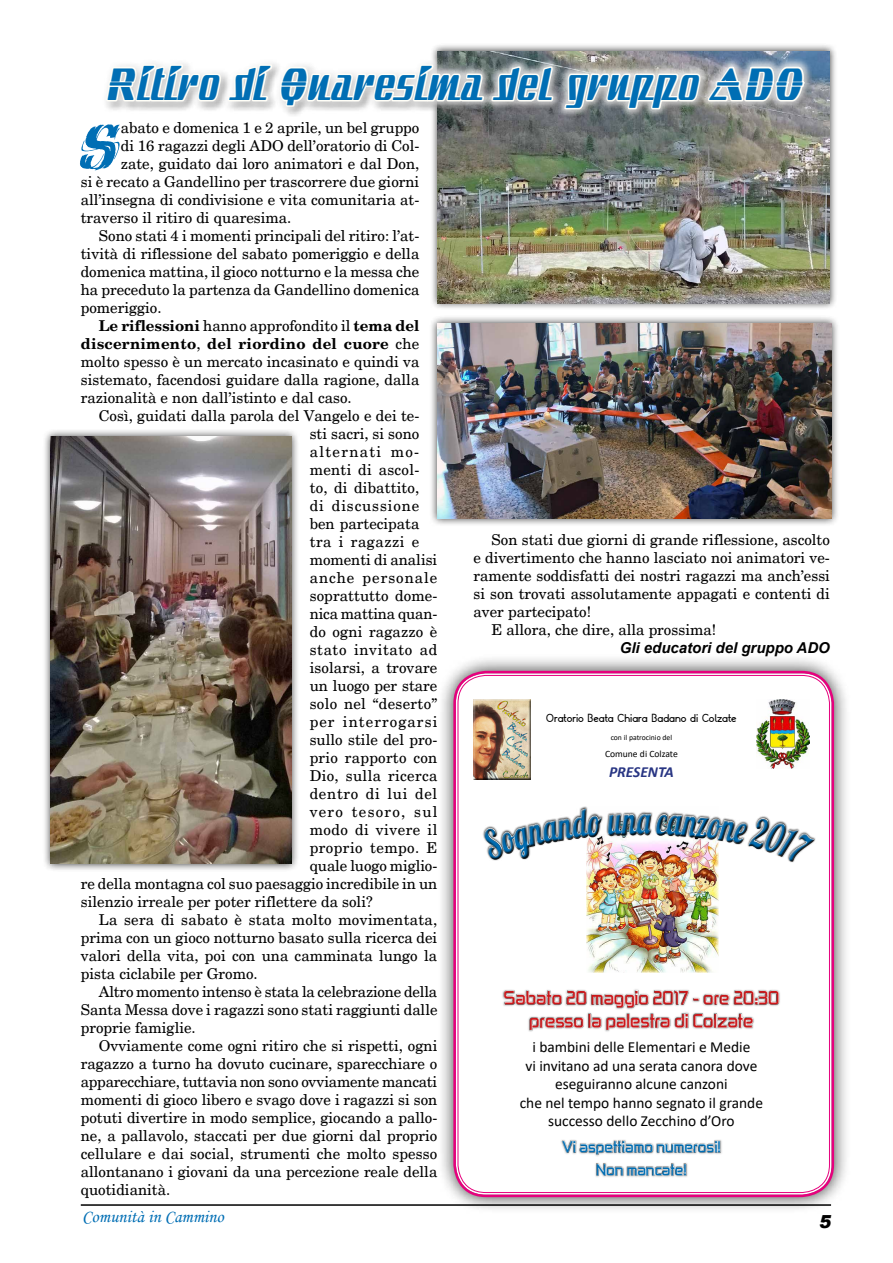
<style>
.page{position:relative;width:893px;height:1263px;background:#fff}
.page>*{position:absolute;margin:0;border:0;box-sizing:border-box;transform-origin:0 0}
.t1{font:68.55px "Hazel Let Plain";color:#006eb4}
.t2{font:42px "Sandoval";letter-spacing:.06em;color:#006eb4}
.t3{font:39.75px "Lobster";color:#006eb4;scale:.71 1}
.t4{font:18px "Monotype Corsiva";color:#006eb4}
.t5{font:italic 900 18px "Arial";color:#000}
.t6{font:15.45px/18.5px "Calibri";color:#000;text-align:center}
.t7{font:700 15.45px/23px "Zekton";color:#cd171a;text-align:center}
.t8{font:italic 700 15.45px "Calibri";color:#283583}
.t9{font:15px "New Century Schlbk";color:#000}
.t10{font:700 15px "New Century Schlbk";letter-spacing:.015em;color:#000}
.t11{font:15px "New Century Schlbk";letter-spacing:.02em;color:#000}
.t12{font:15px "New Century Schlbk";letter-spacing:.03em;color:#000}
.t13{font:italic 700 15px "Arial";color:#000}
.t14{font:15px "New Century Schlbk";letter-spacing:.025em;color:#000}
.t15{font:15px "New Century Schlbk";letter-spacing:.04em;color:#000}
.t16{font:15px "New Century Schlbk";letter-spacing:.07em;color:#000}
.t17{font:15px "New Century Schlbk";letter-spacing:.065em;color:#000}
.t18{font:15px "New Century Schlbk";letter-spacing:.045em;color:#000}
.t19{font:15px "New Century Schlbk";letter-spacing:.08em;color:#000}
.t20{font:15px "New Century Schlbk";letter-spacing:.055em;color:#000}
.t21{font:15px "New Century Schlbk";letter-spacing:.09em;color:#000}
.t22{font:15px "New Century Schlbk";letter-spacing:.035em;color:#000}
.t23{font:700 12.9px/22.6px "Zekton";color:#006eb4;text-align:center}
.t24{font:12.15px "Floridon";color:#000}
.t25{font:9.6px "Calibri";color:#000}
.t26{font:7.65px "Calibri";color:#000}
.s1{font-weight:400}
</style>
<div class="page">
<hr style="left:81px;top:1204px;width:750px;height:2px;background:#000">
<div style="left:430px;top:43px;width:408px;height:268px;background:#000;opacity:.75"></div>
<img style="left:437px;top:51px;width:393px;height:252px">
<div style="left:437px;top:654px;width:414px;height:559px;background:#000;opacity:.75"></div>
<div style="left:456px;top:673px;width:375px;height:521px;background:#fff;border-radius:30px"></div>
<div style="left:453px;top:671px;width:381px;height:526px;border:3px solid #e6007d;border-radius:31px"></div>
<div style="left:97px;top:55px;width:717px;height:64px;background:#fff;opacity:.75"></div>
<svg style="left:105px;top:43px;width:450px;height:149px"></svg>
<svg style="left:563px;top:45px;width:243px;height:90px"></svg>
<div style="left:429px;top:315px;width:411px;height:212px;background:#000;opacity:.75"></div>
<img style="left:437px;top:323px;width:394px;height:196px">
<div style="left:43px;top:429px;width:257px;height:443px;background:#000;opacity:.75"></div>
<img style="left:50px;top:437px;width:242px;height:427px">
<img style="left:586px;top:894px;width:133px;height:78px">
<div style="left:471px;top:699px;width:62px;height:81px;background:#000;opacity:.75"></div>
<div style="left:501px;top:988px;width:280px;height:45px;background:#000;opacity:.25"></div>
<div style="left:503px;top:989px;width:277px;height:43px;background:#000;opacity:.5"></div>
<svg style="left:596px;top:1176px;width:91px;height:1px"></svg>
<div style="left:561px;top:1139px;width:161px;height:37px;background:#000;opacity:.5"></div>
<img style="left:756px;top:699px;width:53px;height:69px">
<img style="left:483px;top:806px;width:332px;height:88px">
<h2 class="t2" style="left:108px;top:58px;width:696px">Ritiro di Quaresima del gruppo ADO</h2>
<h1 class="t1" style="left:81px;top:109px;width:41px">S</h1>
<p class="t9" style="left:121px;top:118px;width:300px">abato e domenica 1 e 2 aprile, un bel gruppo</p>
<p class="t9" style="left:121px;top:136px;width:300px">di 16 ragazzi degli ADO dell’oratorio di Col-</p>
<p class="t9" style="left:121px;top:154px;width:300px">zate, guidato dai loro animatori e dal Don,</p>
<p class="t9" style="left:81px;top:172px;width:340px">si è recato a Gandellino per trascorrere due giorni</p>
<p class="t9" style="left:81px;top:190px;width:340px">all’insegna di condivisione e vita comunitaria at-</p>
<p class="t9" style="left:81px;top:208px;width:212px">traverso il ritiro di quaresima.</p>
<p class="t9" style="left:99px;top:226px;width:322px">Sono stati 4 i momenti principali del ritiro: l’at-</p>
<p class="t9" style="left:81px;top:244px;width:340px">tività di riflessione del sabato pomeriggio e della</p>
<p class="t9" style="left:81px;top:262px;width:340px">domenica mattina, il gioco notturno e la messa che</p>
<p class="t9" style="left:81px;top:280px;width:340px">ha preceduto la partenza da Gandellino domenica</p>
<p class="t9" style="left:81px;top:298px;width:82px">pomeriggio.</p>
<p class="t10" style="left:99px;top:316px;width:322px">Le riflessioni <span class="s1">hanno approfondito il</span> tema del</p>
<p class="t10" style="left:81px;top:334px;width:340px">discernimento<span class="s1">,</span> del riordino del cuore <span class="s1">che</span></p>
<p class="t9" style="left:81px;top:352px;width:340px">molto spesso è un mercato incasinato e quindi va</p>
<p class="t9" style="left:81px;top:370px;width:340px">sistemato, facendosi guidare dalla ragione, dalla</p>
<p class="t9" style="left:81px;top:388px;width:272px">razionalità e non dall’istinto e dal caso.</p>
<p class="t9" style="left:99px;top:406px;width:322px">Così, guidati dalla parola del Vangelo e dei te-</p>
<p class="t9" style="left:310px;top:424px;width:111px">sti sacri, si sono</p>
<p class="t21" style="left:310px;top:442px;width:111px">alternati mo-</p>
<p class="t11" style="left:310px;top:460px;width:111px">menti di ascol-</p>
<p class="t9" style="left:310px;top:478px;width:111px">to, di dibattito,</p>
<p class="t20" style="left:310px;top:496px;width:111px">di discussione</p>
<p class="t9" style="left:310px;top:514px;width:111px">ben partecipata</p>
<p class="t22" style="left:310px;top:532px;width:111px">tra i ragazzi e</p>
<p class="t9" style="left:310px;top:550px;width:129px">momenti di analisi</p>
<p class="t17" style="left:310px;top:568px;width:129px">anche personale</p>
<p class="t9" style="left:310px;top:586px;width:129px">soprattutto dome-</p>
<p class="t9" style="left:310px;top:604px;width:129px">nica mattina quan-</p>
<p class="t9" style="left:310px;top:622px;width:129px">do ogni ragazzo è</p>
<p class="t15" style="left:310px;top:640px;width:129px">stato invitato ad</p>
<p class="t9" style="left:310px;top:658px;width:129px">isolarsi, a trovare</p>
<p class="t9" style="left:310px;top:676px;width:129px">un luogo per stare</p>
<p class="t11" style="left:310px;top:694px;width:129px">solo nel “deserto”</p>
<p class="t16" style="left:310px;top:712px;width:129px">per interrogarsi</p>
<p class="t9" style="left:310px;top:730px;width:129px">sullo stile del pro-</p>
<p class="t11" style="left:310px;top:748px;width:129px">prio rapporto con</p>
<p class="t14" style="left:310px;top:766px;width:129px">Dio, sulla ricerca</p>
<p class="t18" style="left:310px;top:784px;width:129px">dentro di lui del</p>
<p class="t19" style="left:310px;top:802px;width:129px">vero tesoro, sul</p>
<p class="t12" style="left:310px;top:820px;width:129px">modo di vivere il</p>
<p class="t12" style="left:310px;top:838px;width:129px">proprio tempo. E</p>
<p class="t9" style="left:310px;top:856px;width:129px">quale luogo miglio-</p>
<p class="t9" style="left:81px;top:874px;width:358px">re della montagna col suo paesaggio incredibile in un</p>
<p class="t9" style="left:81px;top:892px;width:293px">silenzio irreale per poter riflettere da soli?</p>
<p class="t9" style="left:99px;top:910px;width:340px">La sera di sabato è stata molto movimentata,</p>
<p class="t9" style="left:81px;top:928px;width:358px">prima con un gioco notturno basato sulla ricerca dei</p>
<p class="t9" style="left:81px;top:946px;width:358px">valori della vita, poi con una camminata lungo la</p>
<p class="t9" style="left:81px;top:964px;width:178px">pista ciclabile per Gromo.</p>
<p class="t9" style="left:99px;top:982px;width:340px">Altro momento intenso è stata la celebrazione della</p>
<p class="t9" style="left:81px;top:1000px;width:358px">Santa Messa dove i ragazzi sono stati raggiunti dalle</p>
<p class="t9" style="left:81px;top:1018px;width:117px">proprie famiglie.</p>
<p class="t9" style="left:99px;top:1036px;width:340px">Ovviamente come ogni ritiro che si rispetti, ogni</p>
<p class="t9" style="left:81px;top:1054px;width:358px">ragazzo a turno ha dovuto cucinare, sparecchiare o</p>
<p class="t9" style="left:81px;top:1072px;width:358px">apparecchiare, tuttavia non sono ovviamente mancati</p>
<p class="t9" style="left:81px;top:1090px;width:358px">momenti di gioco libero e svago dove i ragazzi si son</p>
<p class="t9" style="left:81px;top:1108px;width:358px">potuti divertire in modo semplice, giocando a pallo-</p>
<p class="t9" style="left:81px;top:1126px;width:358px">ne, a pallavolo, staccati per due giorni dal proprio</p>
<p class="t9" style="left:81px;top:1144px;width:358px">cellulare e dai social, strumenti che molto spesso</p>
<p class="t9" style="left:81px;top:1162px;width:358px">allontanano i giovani da una percezione reale della</p>
<p class="t9" style="left:81px;top:1180px;width:91px">quotidianità.</p>
<p class="t9" style="left:491px;top:530px;width:340px">Son stati due giorni di grande riflessione, ascolto</p>
<p class="t9" style="left:473px;top:548px;width:358px">e divertimento che hanno lasciato noi animatori ve-</p>
<p class="t9" style="left:473px;top:566px;width:358px">ramente soddisfatti dei nostri ragazzi ma anch’essi</p>
<p class="t9" style="left:473px;top:584px;width:358px">si son trovati assolutamente appagati e contenti di</p>
<p class="t9" style="left:473px;top:602px;width:119px">aver partecipato!</p>
<p class="t9" style="left:491px;top:620px;width:226px">E allora, che dire, alla prossima!</p>
<p class="t13" style="left:620px;top:638px;width:212px">Gli educatori del gruppo ADO</p>
<p class="t24" style="left:546px;top:710px;width:192px">Oratorio Beata Chiara Badano di Colzate</p>
<p class="t26" style="left:611px;top:732px;width:63px">con il patrocinio del</p>
<p class="t25" style="left:605px;top:747px;width:74px">Comune di Colzate</p>
<p class="t8" style="left:609px;top:761px;width:66px">PRESENTA</p>
<h3 class="t3" style="left:637px;top:795px;width:20px">a</h3>
<p class="t7" style="left:503px;top:985px;width:277px">Sabato 20 maggio 2017 - ore 20:30 presso la palestra di Colzate</p>
<p class="t6" style="left:520px;top:1037px;width:245px">i bambini delle Elementari e Medie<br>vi invitano ad una serata canora dove eseguiranno alcune canzoni<br>che nel tempo hanno segnato il grande successo dello Zecchino d’Oro</p>
<p class="t23" style="left:562px;top:1135px;width:160px">Vi aspettiamo numerosi!<br>Non mancate!</p>
<p class="t4" style="left:82px;top:1206px;width:143px">Comunità in Cammino</p>
<p class="t5" style="left:819px;top:1210px;width:14px">5</p>
</div>
